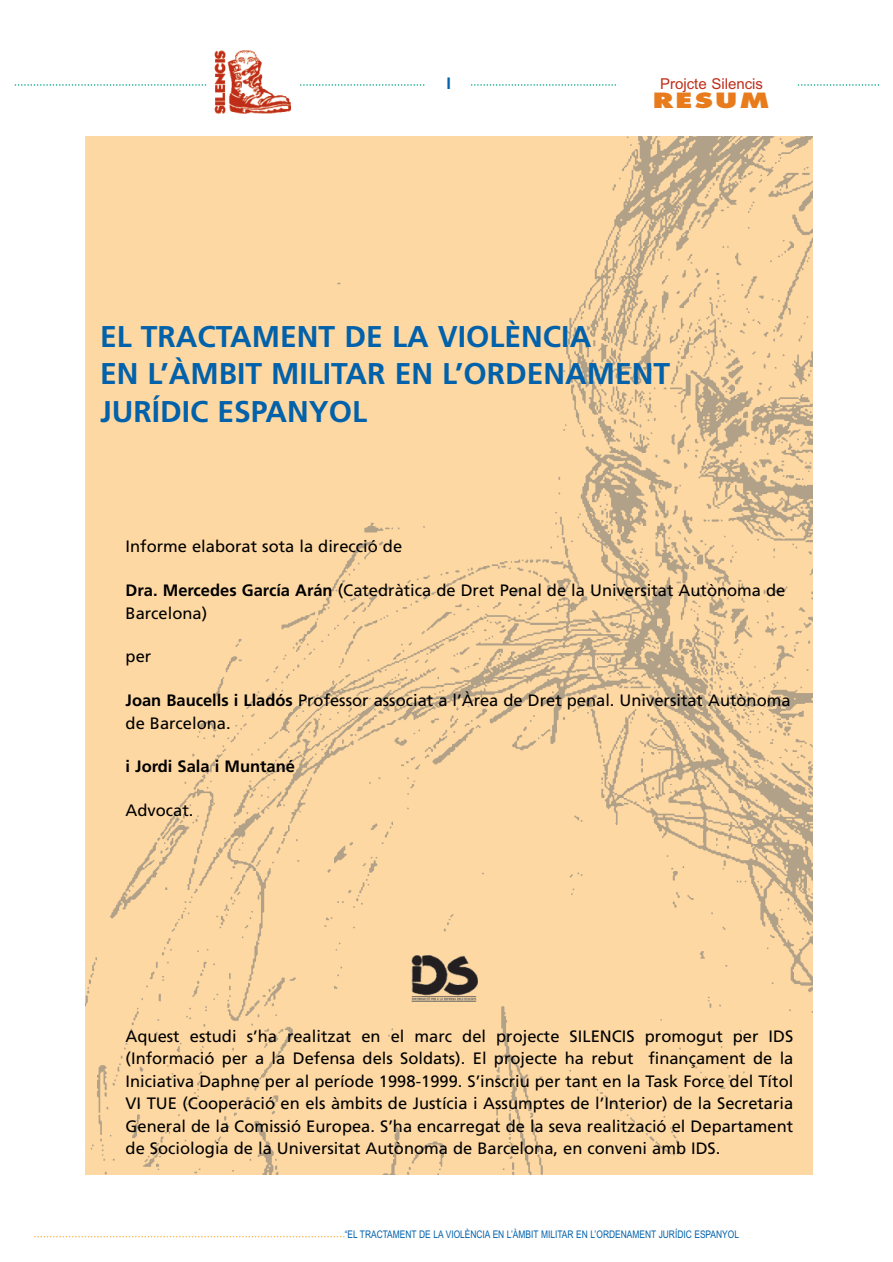
<style>
.page{position:relative;width:893px;height:1262px;background:#fff}
.page>*{position:absolute;margin:0;border:0;box-sizing:border-box;transform-origin:0 0}
.t1{font:700 30px/37.5px "Frutiger";color:#0161aa}
.t2{font:800 20.4px "Futura";letter-spacing:.085em;color:#e87c1d;scale:1.33 1}
.t3{font:16.5px/22.5px "Frutiger";color:#000}
.t4{font:700 16.5px "Frutiger";color:#000}
.t5{font:700 16.5px "Frutiger";color:#0161aa}
.t6{font:15px "Arial";color:#bf2d19}
.t7{font:10.5px "Arial";color:#0161aa;scale:.8 1}
.s1{font-weight:700}
</style>
<div class="page">
<img style="left:85px;top:136px;width:727px;height:1038px">
<svg style="left:798px;top:84px;width:80px;height:2px"></svg>
<svg style="left:471px;top:84px;width:144px;height:2px"></svg>
<svg style="left:301px;top:84px;width:123px;height:2px"></svg>
<svg style="left:15px;top:84px;width:191px;height:2px"></svg>
<img style="left:214px;top:50px;width:77px;height:64px">
<svg style="left:34px;top:1236px;width:310px;height:1px"></svg>
<div style="left:400px;top:948px;width:84px;height:61px;background:#fed8a2"></div>
<img style="left:411px;top:955px;width:66px;height:46px">
<p class="t5" style="left:446px;top:77px;width:6px">I</p>
<p class="t6" style="left:660px;top:78px;width:104px">Projcte Silencis</p>
<p class="t2" style="left:652px;top:92px;width:89px">RESUM</p>
<h1 class="t1" style="left:100px;top:320px;width:571px">EL TRACTAMENT DE LA VIOLÈNCIA<br>EN L’ÀMBIT MILITAR EN L’ORDENAMENT<br>JURÍDIC ESPANYOL</h1>
<p class="t3" style="left:126px;top:536px;width:278px">Informe elaborat sota la direcció de</p>
<p class="t3" style="left:126px;top:580px;width:661px"><span class="s1">Dra. Mercedes García Arán</span> (Catedràtica de Dret Penal de la Universitat Autònoma de<br>Barcelona)</p>
<p class="t3" style="left:126px;top:646px;width:27px">per</p>
<p class="t3" style="left:126px;top:690px;width:666px"><span class="s1">Joan Baucells i Lladós</span> Professor associat a l’Àrea de Dret penal. Universitat Autònoma de Barcelona.</p>
<p class="t4" style="left:126px;top:760px;width:171px">i Jordi Sala i Muntané</p>
<p class="t3" style="left:126px;top:800px;width:69px">Advocat.</p>
<p class="t3" style="left:126px;top:1026px;width:669px;text-align:justify">Aquest estudi s’ha realitzat en el marc del projecte SILENCIS promogut per IDS (Informació per a la Defensa dels Soldats). El projecte ha rebut finançament de la Iniciativa Daphne per al període 1998-1999. S’inscriu per tant en la Task Force del Títol VI TUE (Cooperació en els àmbits de Justícia i Assumptes de l’Interior) de la Secretaria General de la Comissió Europea. S’ha encarregat de la seva realització el Departament de Sociologia de la Universitat Autònoma de Barcelona, en conveni amb IDS.</p>
<p class="t7" style="left:344px;top:1230px;width:494px">“EL TRACTAMENT DE LA VIOLÈNCIA EN L’ÀMBIT MILITAR EN L’ORDENAMENT JURÍDIC ESPANYOL</p>
</div>
